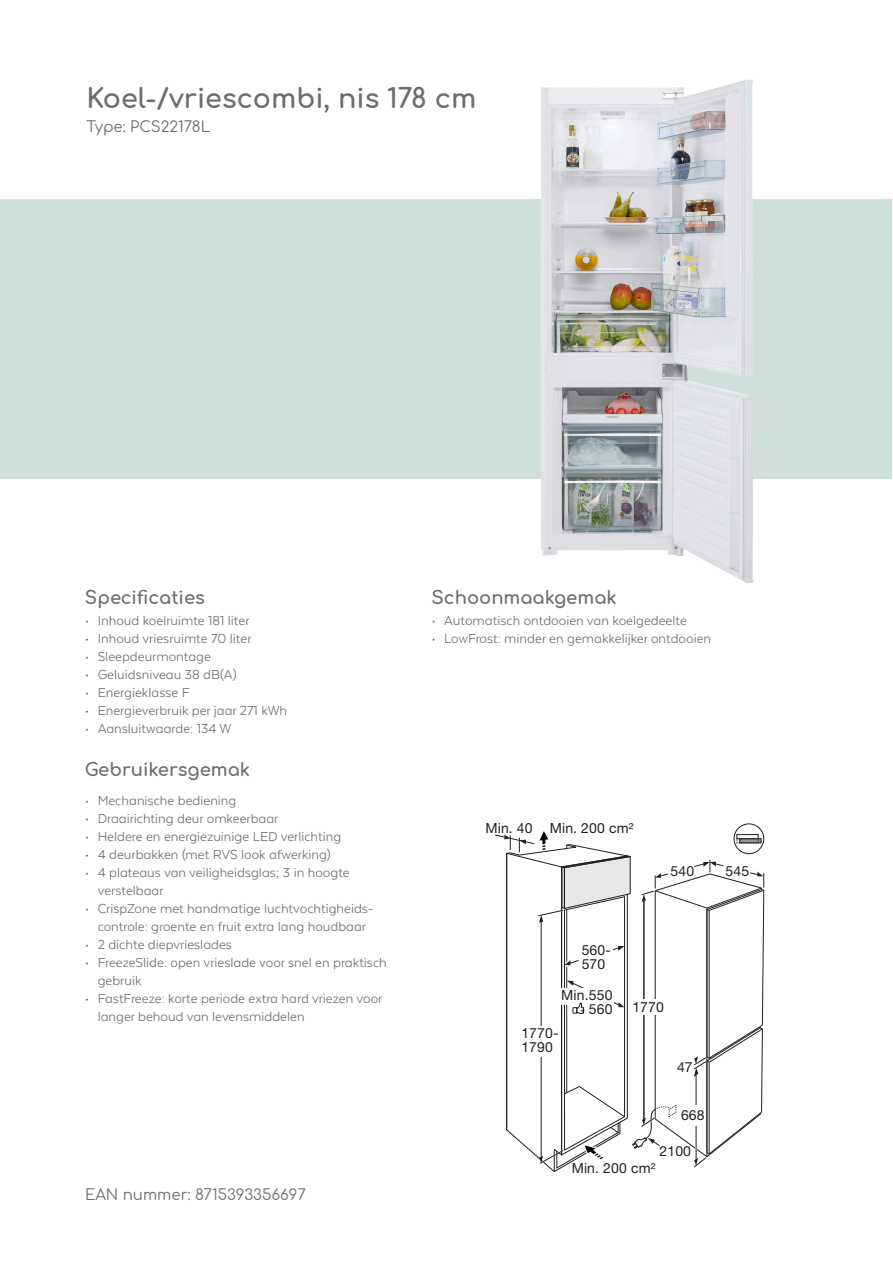
<style>
.page{position:relative;width:893px;height:1263px;background:#fff}
.page>*{position:absolute;margin:0;border:0;box-sizing:border-box;transform-origin:0 0}
.Productomschrijving{font:700 27px "Comfortaa";color:#706d68}
.producttekst_tussenk{font:700 18px "Comfortaa";color:#706d68}
.t1{font:15px/18px "Texta Alt";color:#706d68}
.Typenummer{font:15px "Comfortaa";color:#706d68}
.t2{font:13.95px/14px "Helvetica Neue LT Std";letter-spacing:.01em;color:#231f20}
</style>
<div class="page">
<div style="left:0;top:200px;width:891px;height:279px;background:#cfdfda"></div>
<img style="left:499px;top:80px;width:279px;height:503px">
<div style="left:734px;top:823px;width:30px;height:31px;border:1px solid #231f20;border-radius:50%"></div>
<svg style="left:495px;top:826px;width:269px;height:346px"></svg>
<p class="Productomschrijving" style="left:86px;top:73px;width:391px">Koel-/vriescombi, nis 178 cm</p>
<p class="Typenummer" style="left:86px;top:113px;width:125px">Type: PCS22178L</p>
<p class="producttekst_tussenk" style="left:85px;top:581px;width:122px">Specificaties</p>
<p class="t1" style="left:85px;top:611px;width:166px">• Inhoud koelruimte 181 liter</p>
<p class="t1" style="left:85px;top:629px;width:168px">• Inhoud vriesruimte 70 liter</p>
<p class="t1" style="left:85px;top:647px;width:128px">• Sleepdeurmontage</p>
<p class="t1" style="left:85px;top:665px;width:153px">• Geluidsniveau 38 dB(A)</p>
<p class="t1" style="left:85px;top:683px;width:106px">• Energieklasse F</p>
<p class="t1" style="left:85px;top:701px;width:204px">• Energieverbruik per jaar 271 kWh</p>
<p class="t1" style="left:85px;top:719px;width:148px">• Aansluitwaarde: 134 W</p>
<p class="producttekst_tussenk" style="left:85px;top:753px;width:167px">Gebruikersgemak</p>
<p class="t1" style="left:85px;top:791px;width:153px">• Mechanische bediening</p>
<p class="t1" style="left:85px;top:809px;width:195px">• Draairichting deur omkeerbaar</p>
<p class="t1" style="left:85px;top:827px;width:258px">• Heldere en energiezuinige LED verlichting</p>
<p class="t1" style="left:85px;top:845px;width:247px">• 4 deurbakken (met RVS look afwerking)</p>
<p class="t1" style="left:98px;top:863px;width:254px;text-indent:-13px">• 4 plateaus van veiligheidsglas; 3 in hoogte verstelbaar</p>
<p class="t1" style="left:85px;top:899px;width:290px;text-align:center">• CrispZone met handmatige luchtvochtigheids&shy;controle: groente en fruit extra lang houdbaar</p>
<p class="t1" style="left:85px;top:935px;width:149px">• 2 dichte diepvrieslades</p>
<p class="t1" style="left:98px;top:953px;width:291px;text-indent:-13px">• FreezeSlide: open vrieslade voor snel en praktisch gebruik</p>
<p class="t1" style="left:98px;top:989px;width:286px;text-indent:-13px">• FastFreeze: korte periode extra hard vriezen voor langer behoud van levensmiddelen</p>
<p class="Typenummer" style="left:85px;top:1181px;width:223px">EAN nummer: 8715393356697</p>
<p class="producttekst_tussenk" style="left:431px;top:581px;width:187px">Schoonmaakgemak</p>
<p class="t1" style="left:431px;top:611px;width:257px">• Automatisch ontdooien van koelgedeelte</p>
<p class="t1" style="left:431px;top:629px;width:281px">• LowFrost: minder en gemakkelijker ontdooien</p>
<p class="t2" style="left:485px;top:821px;width:49px">Min. 40</p>
<p class="t2" style="left:550px;top:821px;width:85px">Min. 200 cm²</p>
<p class="t2" style="left:671px;top:864px;width:25px">540</p>
<p class="t2" style="left:725px;top:863px;width:25px">545</p>
<p class="t2" style="left:582px;top:942px;width:31px">560-<br>570</p>
<p class="t2" style="left:561px;top:988px;width:53px;text-align:right">Min.550<br>560</p>
<p class="t2" style="left:632px;top:1000px;width:33px">1770</p>
<p class="t2" style="left:521px;top:1026px;width:39px">1770-<br>1790</p>
<p class="t2" style="left:677px;top:1060px;width:17px">47</p>
<p class="t2" style="left:681px;top:1108px;width:25px">668</p>
<p class="t2" style="left:659px;top:1144px;width:33px">2100</p>
<p class="t2" style="left:572px;top:1161px;width:85px">Min. 200 cm²</p>
</div>
